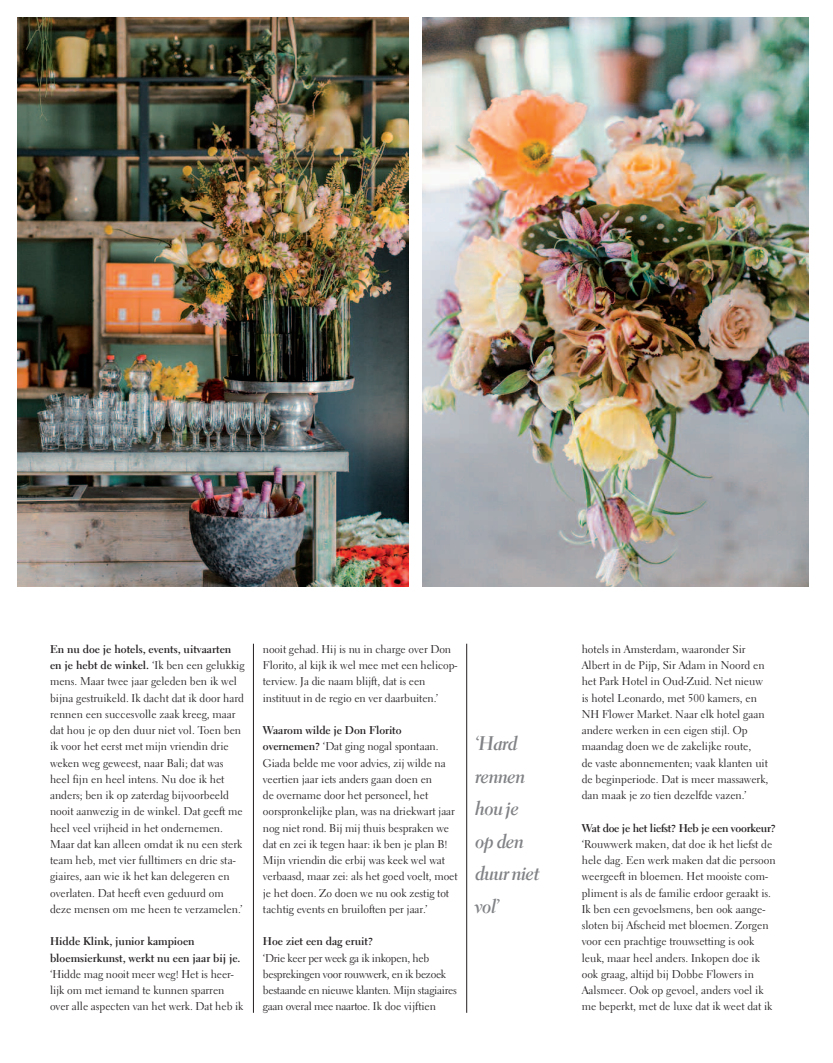
<style>
.page{position:relative;width:833px;height:1063px;background:#fff}
.page>*{position:absolute;margin:0;border:0;box-sizing:border-box;transform-origin:0 0}
.t1{font:20px/32.5px "Electra LH Bold Cursive Display";color:#808285}
.t2{font:11.25px/16.2px "Electra LH";color:#231f20}
.t3{font:11.25px/16.2px "Electra LH";letter-spacing:-.025em;color:#231f20}
.t4{font:700 11.25px/16.2px "Electra LH";color:#231f20}
.t5{font:700 11.25px "Electra LH";letter-spacing:-.02em;color:#231f20}
.s1{font-weight:700}
</style>
<div class="page">
<img style="left:18px;top:18px;width:390px;height:568px">
<hr style="left:466px;top:644px;width:1px;height:369px;background:#231f20">
<hr style="left:253px;top:644px;width:1px;height:369px;background:#231f20">
<img style="left:422px;top:18px;width:386px;height:568px">
<p class="t2" style="left:50px;top:642px;width:196px"><span class="s1">En nu doe je hotels, events, uitvaarten en je hebt de winkel.</span> ‘Ik ben een gelukkig mens. Maar twee jaar geleden ben ik wel bijna gestruikeld. Ik dacht dat ik door hard rennen een succesvolle zaak kreeg, maar dat hou je op den duur niet vol. Toen ben ik voor het eerst met mijn vriendin drie weken weg geweest, naar Bali; dat was heel fijn en heel intens. Nu doe ik het anders; ben ik op zaterdag bijvoorbeeld nooit aanwezig in de winkel. Dat geeft me heel veel vrijheid in het ondernemen.<br>Maar dat kan alleen omdat ik nu een sterk team heb, met vier fulltimers en drie sta&shy;giaires, aan wie ik het kan delegeren en overlaten. Dat heeft even geduurd om deze mensen om me heen te verzamelen.’</p>
<p class="t4" style="left:50px;top:935px;width:192px">Hidde Klink, junior kampioen bloemsierkunst, werkt nu een jaar bij je.</p>
<p class="t2" style="left:50px;top:967px;width:195px">‘Hidde mag nooit meer weg! Het is heer&shy;lijk om met iemand te kunnen sparren over alle aspecten van het werk. Dat heb ik</p>
<p class="t2" style="left:263px;top:642px;width:196px">nooit gehad. Hij is nu in charge over Don Florito, al kijk ik wel mee met een helicop&shy;terview. Ja die naam blijft, dat is een instituut in de regio en ver daarbuiten.’</p>
<p class="t2" style="left:263px;top:723px;width:196px"><span class="s1">Waarom wilde je Don Florito overnemen?</span> ‘Dat ging nogal spontaan.<br>Giada belde me voor advies, zij wilde na veertien jaar iets anders gaan doen en<br>de overname door het personeel, het oorspronkelijke plan, was na driekwart jaar nog niet rond. Bij mij thuis bespraken we dat en zei ik tegen haar: ik ben je plan B!<br>Mijn vriendin die erbij was keek wel wat verbaasd, maar zei: als het goed voelt, moet je het doen. Zo doen we nu ook zestig tot tachtig events en bruiloften per jaar.’</p>
<p class="t4" style="left:263px;top:935px;width:112px">Hoe ziet een dag eruit?</p>
<p class="t3" style="left:263px;top:951px;width:195px">‘Drie keer per week ga ik inkopen, heb besprekingen voor rouwwerk, en ik bezoek bestaande en nieuwe klanten. Mijn stagiaires gaan overal mee naartoe. Ik doe vijftien</p>
<h1 class="t1" style="left:475px;top:729px;width:65px">‘Hard rennen hou je op den duur niet vol’</h1>
<p class="t2" style="left:582px;top:642px;width:188px">hotels in Amsterdam, waaronder Sir Albert in de Pijp, Sir Adam in Noord en het Park Hotel in Oud-Zuid. Net nieuw is hotel Leonardo, met 500 kamers, en NH Flower Market. Naar elk hotel gaan andere werken in een eigen stijl. Op maandag doen we de zakelijke route,<br>de vaste abonnementen; vaak klanten uit de beginperiode. Dat is meer massawerk, dan maak je zo tien dezelfde vazen.’</p>
<p class="t5" style="left:582px;top:823px;width:195px">Wat doe je het liefst? Heb je een voorkeur?</p>
<p class="t2" style="left:582px;top:837px;width:195px">‘Rouwwerk maken, dat doe ik het liefst de hele dag. Een werk maken dat die persoon weergeeft in bloemen. Het mooiste com&shy;pliment is als de familie erdoor geraakt is.<br>Ik ben een gevoelsmens, ben ook aange&shy;sloten bij Afscheid met bloemen. Zorgen voor een prachtige trouwsetting is ook leuk, maar heel anders. Inkopen doe ik ook graag, altijd bij Dobbe Flowers in Aalsmeer. Ook op gevoel, anders voel ik me beperkt, met de luxe dat ik weet dat ik</p>
</div>
